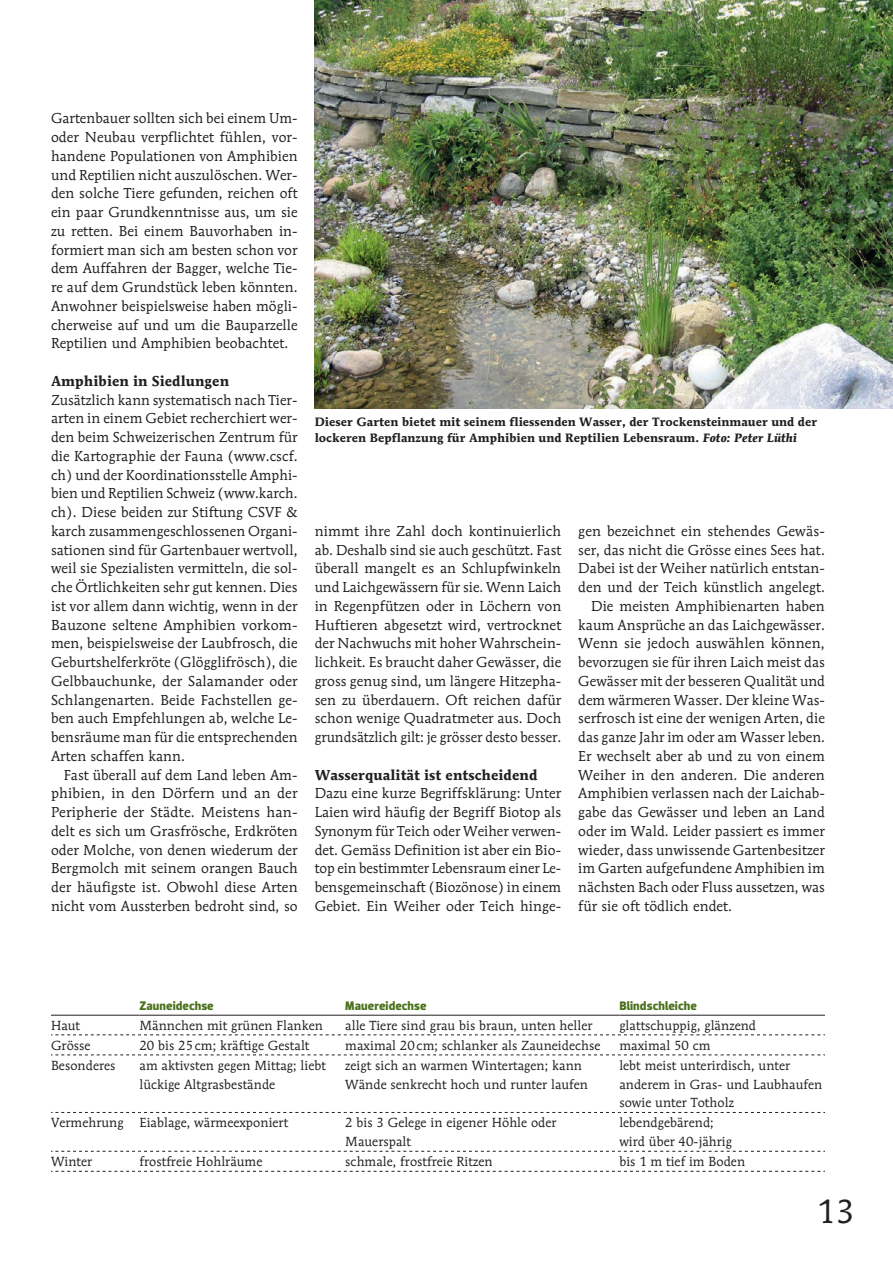
<style>
.page{position:relative;width:893px;height:1263px;background:#fff}
.page>*{position:absolute;margin:0;border:0;box-sizing:border-box;transform-origin:0 0}
.t1{font:33px "Mendoza Roman";color:#231f20}
.t2{font:14.25px/18.8px "Mendoza Roman";letter-spacing:.005em;color:#231f20;text-align:justify}
.t3{font:700 14.25px "Mendoza Roman";letter-spacing:.005em;color:#231f20}
.t4{font:13.05px/18.8px "Mendoza Roman";letter-spacing:.005em;color:#231f20}
.t5{font:700 12.6px "Dobra";letter-spacing:.005em;color:#4b711c}
.t6{font:700 12px/15.8px "Mendoza Roman";letter-spacing:.005em;color:#231f20}
.s1{font-style:italic}
</style>
<div class="page">
<svg style="left:51px;top:1112px;width:774px;height:1px"></svg>
<hr style="left:51px;top:1015px;width:88px;height:1px;background:#231f20">
<hr style="left:139px;top:1015px;width:206px;height:1px;background:#231f20">
<hr style="left:345px;top:1015px;width:274px;height:1px;background:#231f20">
<hr style="left:619px;top:1015px;width:206px;height:1px;background:#231f20">
<svg style="left:51px;top:1034px;width:774px;height:1px"></svg>
<svg style="left:51px;top:1055px;width:774px;height:1px"></svg>
<svg style="left:51px;top:1151px;width:774px;height:1px"></svg>
<svg style="left:51px;top:1171px;width:774px;height:1px"></svg>
<img style="left:315px;top:0;width:578px;height:409px">
<p class="t2" style="left:51px;top:109px;width:248px">Gartenbauer sollten sich bei einem Um&shy;oder Neubau verpflichtet fühlen, vor&shy;handene Populationen von Amphibien und Reptilien nicht auszulöschen. Wer&shy;den solche Tiere gefunden, reichen oft ein paar Grundkenntnisse aus, um sie zu retten. Bei einem Bauvorhaben in&shy;formiert man sich am besten schon vor dem Auffahren der Bagger, welche Tie&shy;re auf dem Grundstück leben könnten.<br>Anwohner beispielsweise haben mögli&shy;cherweise auf und um die Bauparzelle Reptilien und Amphibien beobachtet.</p>
<p class="t3" style="left:51px;top:372px;width:180px">Amphibien in Siedlungen</p>
<p class="t2" style="left:51px;top:390px;width:248px">Zusätzlich kann systematisch nach Tier&shy;arten in einem Gebiet recherchiert wer&shy;den beim Schweizerischen Zentrum für die Kartographie der Fauna (www.cscf. ch) und der Koordinationsstelle Amphi&shy;bien und Reptilien Schweiz (www.karch. ch). Diese beiden zur Stiftung CSVF &amp; karch zusammengeschlossenen Organi&shy;sationen sind für Gartenbauer wertvoll, weil sie Spezialisten vermitteln, die sol&shy;che Örtlichkeiten sehr gut kennen. Dies ist vor allem dann wichtig, wenn in der Bauzone seltene Amphibien vorkom&shy;men, beispielsweise der Laubfrosch, die Geburtshelferkröte (Glögglifrösch), die Gelbbauchunke, der Salamander oder Schlangenarten. Beide Fachstellen ge&shy;ben auch Empfehlungen ab, welche Le&shy;bensräume man für die entsprechenden Arten schaffen kann.</p>
<p class="t2" style="left:51px;top:765px;width:248px;text-indent:13px">Fast überall auf dem Land leben Am&shy;phibien, in den Dörfern und an der Peripherie der Städte. Meistens han&shy;delt es sich um Grasfrösche, Erdkröten oder Molche, von denen wiederum der Bergmolch mit seinem orangen Bauch der häufigste ist. Obwohl diese Arten nicht vom Aussterben bedroht sind, so</p>
<p class="t6" style="left:315px;top:414px;width:504px">Dieser Garten bietet mit seinem fliessenden Wasser, der Trockensteinmauer und der lockeren Bepflanzung für Amphibien und Reptilien Lebensraum. <span class="s1">Foto: Peter Lüthi</span></p>
<p class="t2" style="left:315px;top:521px;width:248px">nimmt ihre Zahl doch kontinuierlich ab. Deshalb sind sie auch geschützt. Fast überall mangelt es an Schlupfwinkeln und Laichgewässern für sie. Wenn Laich in Regenpfützen oder in Löchern von Huftieren abgesetzt wird, vertrocknet der Nachwuchs mit hoher Wahrschein&shy;lichkeit. Es braucht daher Gewässer, die gross genug sind, um längere Hitzepha&shy;sen zu überdauern. Oft reichen dafür schon wenige Quadratmeter aus. Doch grundsätzlich gilt: je grösser desto besser.</p>
<p class="t3" style="left:315px;top:766px;width:224px">Wasserqualität ist entscheidend</p>
<p class="t2" style="left:315px;top:784px;width:248px">Dazu eine kurze Begriffsklärung: Unter Laien wird häufig der Begriff Biotop als Synonym für Teich oder Weiher verwen&shy;det. Gemäss Definition ist aber ein Bio&shy;top ein bestimmter Lebensraum einer Le&shy;bensgemeinschaft (Biozönose) in einem Gebiet. Ein Weiher oder Teich hinge-</p>
<p class="t2" style="left:578px;top:521px;width:248px">gen bezeichnet ein stehendes Gewäs-</p>
<p class="t2" style="left:578px;top:540px;width:248px">ser, das nicht die Grösse eines Sees hat.</p>
<p class="t2" style="left:578px;top:559px;width:248px">Dabei ist der Weiher natürlich entstan-</p>
<p class="t2" style="left:578px;top:578px;width:248px">den und der Teich künstlich angelegt.</p>
<p class="t2" style="left:591px;top:596px;width:235px">Die meisten Amphibienarten haben</p>
<p class="t2" style="left:578px;top:615px;width:248px">kaum Ansprüche an das Laichgewässer.</p>
<p class="t2" style="left:578px;top:634px;width:248px">Wenn sie jedoch auswählen können,</p>
<p class="t2" style="left:578px;top:653px;width:248px">bevorzugen sie für ihren Laich meist das</p>
<p class="t2" style="left:578px;top:671px;width:248px">Gewässer mit der besseren Qualität und</p>
<p class="t2" style="left:578px;top:690px;width:248px">dem wärmeren Wasser. Der kleine Was-</p>
<p class="t2" style="left:578px;top:709px;width:248px">serfrosch ist eine der wenigen Arten, die</p>
<p class="t2" style="left:578px;top:728px;width:248px">das ganze Jahr im oder am Wasser leben.</p>
<p class="t2" style="left:578px;top:746px;width:248px">Er wechselt aber ab und zu von einem</p>
<p class="t2" style="left:578px;top:765px;width:248px">Weiher in den anderen. Die anderen</p>
<p class="t2" style="left:578px;top:784px;width:248px">Amphibien verlassen nach der Laichab-</p>
<p class="t2" style="left:578px;top:803px;width:248px">gabe das Gewässer und leben an Land</p>
<p class="t2" style="left:578px;top:821px;width:248px">oder im Wald. Leider passiert es immer</p>
<p class="t2" style="left:578px;top:840px;width:248px">wieder, dass unwissende Gartenbesitzer</p>
<p class="t2" style="left:578px;top:859px;width:248px">im Garten aufgefundene Amphibien im</p>
<p class="t2" style="left:578px;top:878px;width:248px">nächsten Bach oder Fluss aussetzen, was</p>
<p class="t2" style="left:578px;top:896px;width:155px">für sie oft tödlich endet.</p>
<p class="t5" style="left:139px;top:998px;width:76px">Zauneidechse</p>
<p class="t5" style="left:345px;top:998px;width:83px">Mauereidechse</p>
<p class="t5" style="left:619px;top:998px;width:79px">Blindschleiche</p>
<p class="t4" style="left:51px;top:1016px;width:31px">Haut</p>
<p class="t4" style="left:139px;top:1016px;width:185px">Männchen mit grünen Flanken</p>
<p class="t4" style="left:345px;top:1016px;width:249px">alle Tiere sind grau bis braun, unten heller</p>
<p class="t4" style="left:619px;top:1016px;width:138px">glattschuppig, glänzend</p>
<p class="t4" style="left:51px;top:1036px;width:41px">Grösse</p>
<p class="t4" style="left:139px;top:1036px;width:171px">20 bis 25cm; kräftige Gestalt</p>
<p class="t4" style="left:345px;top:1036px;width:257px">maximal 20cm; schlanker als Zauneidechse</p>
<p class="t4" style="left:619px;top:1036px;width:93px">maximal 50 cm</p>
<p class="t4" style="left:51px;top:1056px;width:66px">Besonderes</p>
<p class="t4" style="left:139px;top:1056px;width:188px">am aktivsten gegen Mittag; liebt lückige Altgrasbestände</p>
<p class="t4" style="left:345px;top:1056px;width:244px">zeigt sich an warmen Wintertagen; kann<br>Wände senkrecht hoch und runter laufen</p>
<p class="t4" style="left:619px;top:1056px;width:204px">lebt meist unterirdisch, unter anderem in Gras- und Laubhaufen sowie unter Totholz</p>
<p class="t4" style="left:51px;top:1113px;width:239px">Vermehrung Eiablage, wärmeexponiert</p>
<p class="t4" style="left:345px;top:1113px;width:213px">2 bis 3 Gelege in eigener Höhle oder<br>Mauerspalt</p>
<p class="t4" style="left:619px;top:1113px;width:114px">lebendgebärend; wird über 40-jährig</p>
<p class="t4" style="left:51px;top:1152px;width:43px">Winter</p>
<p class="t4" style="left:139px;top:1152px;width:124px">frostfreie Hohlräume</p>
<p class="t4" style="left:345px;top:1152px;width:149px">schmale, frostfreie Ritzen</p>
<p class="t4" style="left:619px;top:1152px;width:127px">bis 1 m tief im Boden</p>
<h1 class="t1" style="left:817px;top:1191px;width:39px">13</h1>
</div>
